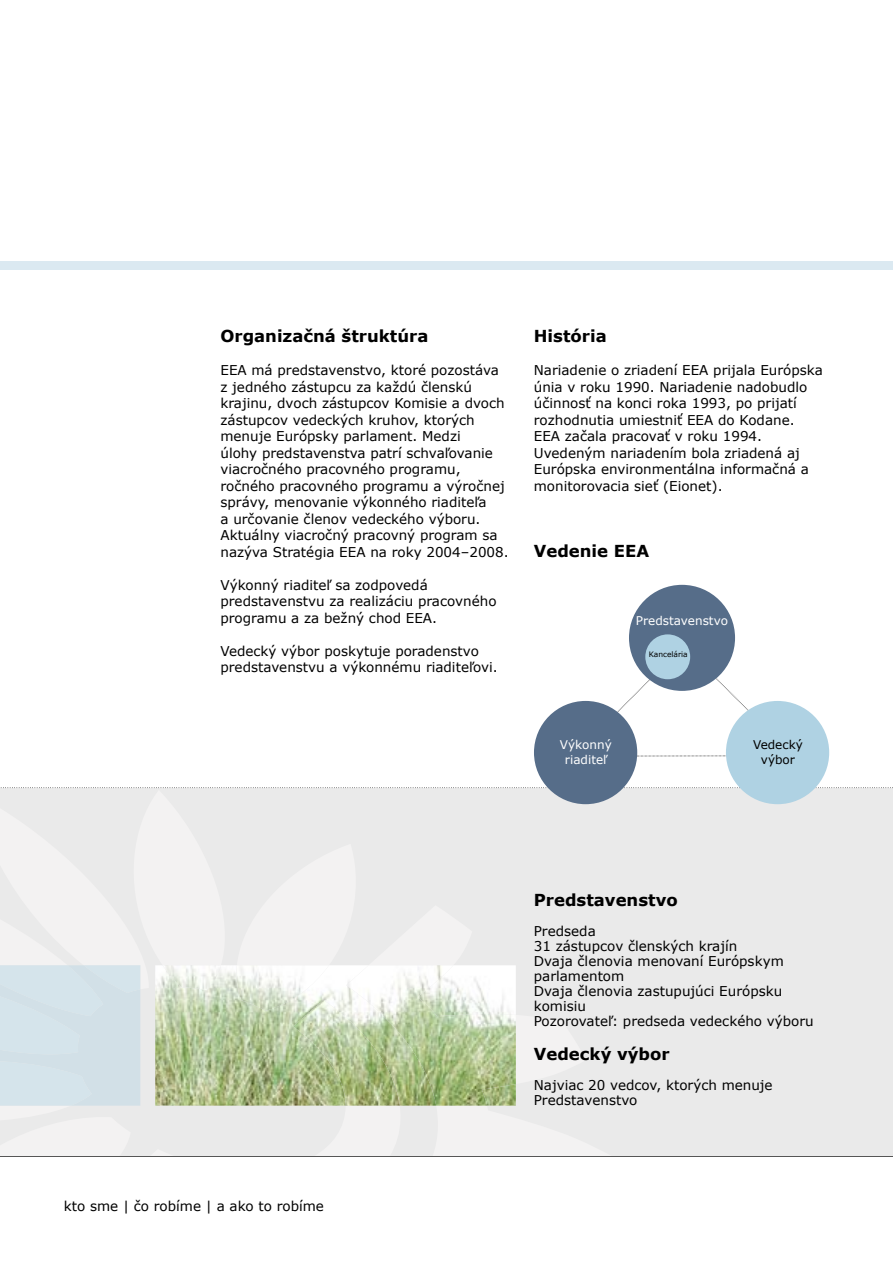
<style>
.page{position:relative;width:893px;height:1263px;background:#fff}
.page>*{position:absolute;margin:0;border:0;box-sizing:border-box;transform-origin:0 0}
.t1{font:700 16.5px "Verdana";color:#000}
.t2{font:13.5px/16.5px "Verdana";color:#000}
.t3{font:12px/15px "Verdana";color:#fff;text-align:center}
.t4{font:12px/15px "Verdana";color:#000;text-align:center}
.t5{font:7.5px "Verdana";color:#000}
</style>
<div class="page">
<div style="left:0;top:261px;width:893px;height:9px;background:#dbe9f1"></div>
<svg style="left:598px;top:663px;width:172px;height:93px"></svg>
<div style="left:629px;top:585px;width:106px;height:106px;background:#566d89;border-radius:50%"></div>
<div style="left:534px;top:701px;width:103px;height:103px;background:#566d89;border-radius:50%"></div>
<div style="left:726px;top:701px;width:103px;height:103px;background:#afd2e3;border-radius:50%"></div>
<div style="left:645px;top:634px;width:45px;height:45px;background:#afd2e3;border-radius:50%"></div>
<hr style="left:0;top:1157px;width:893px;height:1px;background:#565656">
<svg style="left:0;top:787px;width:893px;height:370px"></svg>
<img style="left:155px;top:965px;width:191px;height:141px">
<img style="left:293px;top:1000px;width:53px;height:106px">
<img style="left:236px;top:965px;width:93px;height:45px">
<img style="left:163px;top:965px;width:58px;height:25px">
<img style="left:346px;top:965px;width:170px;height:141px">
<p class="t1" style="left:220px;top:326px;width:209px">Organizačná štruktúra</p>
<p class="t2" style="left:220px;top:362px;width:290px">EEA má predstavenstvo, ktoré pozostáva z jedného zástupcu za každú členskú krajinu, dvoch zástupcov Komisie a dvoch zástupcov vedeckých kruhov, ktorých menuje Európsky parlament. Medzi<br>úlohy predstavenstva patrí schvaľovanie viacročného pracovného programu, ročného pracovného programu a výročnej správy, menovanie výkonného riaditeľa<br>a určovanie členov vedeckého výboru.<br>Aktuálny viacročný pracovný program sa nazýva Stratégia EEA na roky 2004–2008.</p>
<p class="t2" style="left:220px;top:576px;width:278px">Výkonný riaditeľ sa zodpovedá predstavenstvu za realizáciu pracovného programu a za bežný chod EEA.</p>
<p class="t2" style="left:220px;top:642px;width:279px">Vedecký výbor poskytuje poradenstvo predstavenstvu a výkonnému riaditeľovi.</p>
<p class="t1" style="left:534px;top:326px;width:74px">História</p>
<p class="t2" style="left:534px;top:362px;width:291px">Nariadenie o zriadení EEA prijala Európska únia v roku 1990. Nariadenie nadobudlo účinnosť na konci roka 1993, po prijatí rozhodnutia umiestniť EEA do Kodane.<br>EEA začala pracovať v roku 1994.<br>Uvedeným nariadením bola zriadená aj Európska environmentálna informačná a monitorovacia sieť (Eionet).</p>
<p class="t1" style="left:534px;top:541px;width:117px">Vedenie EEA</p>
<p class="t3" style="left:636px;top:612px;width:94px">Predstavenstvo</p>
<p class="t5" style="left:649px;top:650px;width:40px">Kancelária</p>
<p class="t3" style="left:560px;top:736px;width:53px">Výkonný riaditeľ</p>
<p class="t4" style="left:753px;top:737px;width:51px">Vedecký výbor</p>
<p class="t2" style="left:64px;top:1197px;width:262px">kto sme | čo robíme | a ako to robíme</p>
<p class="t1" style="left:534px;top:889px;width:145px">Predstavenstvo</p>
<p class="t2" style="left:534px;top:923px;width:281px;line-height:15px">Predseda<br>31 zástupcov členských krajín<br>Dvaja členovia menovaní Európskym parlamentom<br>Dvaja členovia zastupujúci Európsku komisiu<br>Pozorovateľ: predseda vedeckého výboru</p>
<p class="t1" style="left:534px;top:1044px;width:137px">Vedecký výbor</p>
<p class="t2" style="left:534px;top:1077px;width:240px;line-height:15px">Najviac 20 vedcov, ktorých menuje<br>Predstavenstvo</p>
</div>
